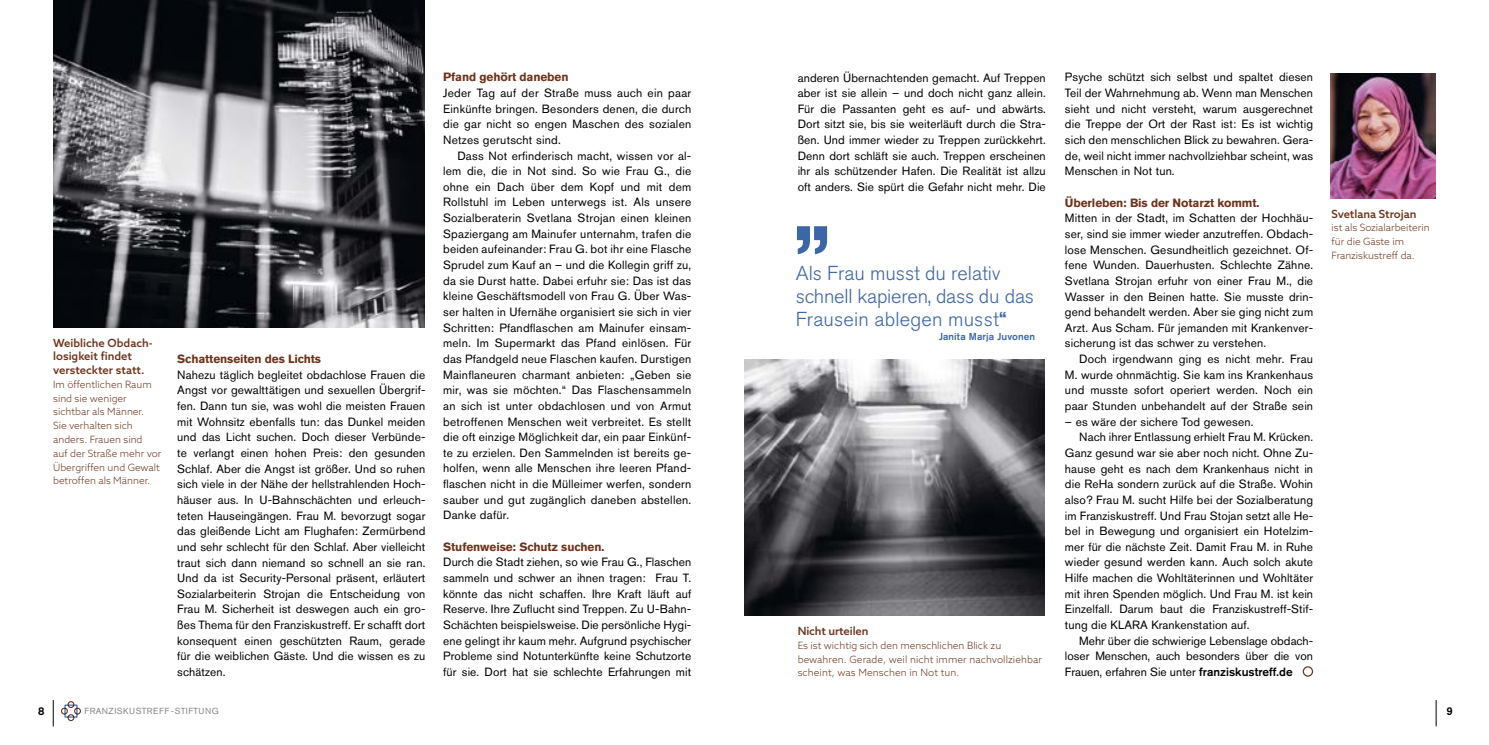
<style>
.page{position:relative;width:1489px;height:745px;background:#fff}
.page>*{position:absolute;margin:0;border:0;box-sizing:border-box;transform-origin:0 0}
.t1{font:500 100.12px "Akzidenz Grotesk Std";color:#3b66a7}
.t2{font:300 20px/22.5px "Akzidenz Grotesk Std";color:#3b66a7}
.t3{font:11.88px/15.6px "Akzidenz Grotesk Std";letter-spacing:.01em;color:#000;text-align:justify}
.t4{font:700 11.88px "Akzidenz Grotesk Std";letter-spacing:-.01em;color:#6e321a}
.t5{font:500 11.25px/13.8px "Azo Sans";color:#6e321a}
.t6{font:500 11.25px "Akzidenz Grotesk Std";color:#000}
.t7{font:300 10px/13.8px "Azo Sans";color:#6e321a}
.t8{font:500 10px "Akzidenz Grotesk Std";letter-spacing:.01em;color:#3b66a7}
.t9{font:8.75px "Akzidenz Grotesk Std";letter-spacing:.055em;color:#878787}
.s1{font-weight:500}
</style>
<div class="page">
<svg style="left:53px;top:700px;width:1px;height:26px"></svg>
<svg style="left:61px;top:701px;width:20px;height:19px"></svg>
<img style="left:53px;top:0;width:371px;height:327px">
<svg style="left:1435px;top:700px;width:1px;height:25px"></svg>
<svg style="left:1303px;top:666px;width:9px;height:9px"></svg>
<div style="left:1302px;top:665px;width:10px;height:11px;border:1px solid #71341c;border-radius:50%"></div>
<img style="left:1330px;top:73px;width:105px;height:125px">
<img style="left:744px;top:359px;width:300px;height:256px">
<p class="t5" style="left:53px;top:335px;width:101px">Weibliche Obdach&shy;losigkeit findet versteckter statt.</p>
<p class="t7" style="left:53px;top:377px;width:110px">Im öffentlichen Raum sind sie weniger sichtbar als Männer.<br>Sie verhalten sich anders. Frauen sind<br>auf der Straße mehr vor<br>Übergriffen und Gewalt betroffen als Männer.</p>
<p class="t4" style="left:177px;top:352px;width:145px">Schattenseiten des Lichts</p>
<p class="t3" style="left:177px;top:366px;width:250px">Nahezu täglich begleitet obdachlose Frauen die Angst vor gewalttätigen und sexuellen Übergrif&shy;fen. Dann tun sie, was wohl die meisten Frauen mit Wohnsitz ebenfalls tun: das Dunkel meiden und das Licht suchen. Doch dieser Verbünde&shy;te verlangt einen hohen Preis: den gesunden Schlaf. Aber die Angst ist größer. Und so ruhen sich viele in der Nähe der hellstrahlenden Hoch&shy;häuser aus. In U-Bahnschächten und erleuch&shy;teten Hauseingängen. Frau M. bevorzugt sogar das gleißende Licht am Flughafen: Zermürbend und sehr schlecht für den Schlaf. Aber vielleicht traut sich dann niemand so schnell an sie ran.<br>Und da ist Security-Personal präsent, erläutert Sozialarbeiterin Strojan die Entscheidung von Frau M. Sicherheit ist deswegen auch ein gro&shy;ßes Thema für den Franziskustreff. Er schafft dort konsequent einen geschützten Raum, gerade für die weiblichen Gäste. Und die wissen es zu schätzen.</p>
<p class="t6" style="left:38px;top:703px;width:8px">8</p>
<p class="t9" style="left:85px;top:705px;width:136px">FRANZISKUSTREFF -STIFTUNG</p>
<p class="t4" style="left:443px;top:70px;width:127px">Pfand gehört daneben</p>
<p class="t3" style="left:443px;top:85px;width:250px">Jeder Tag auf der Straße muss auch ein paar Einkünfte bringen. Besonders denen, die durch die gar nicht so engen Maschen des sozialen Netzes gerutscht sind.</p>
<p class="t3" style="left:443px;top:147px;width:250px;text-indent:14px">Dass Not erfinderisch macht, wissen vor al&shy;lem die, die in Not sind. So wie Frau G., die ohne ein Dach über dem Kopf und mit dem Rollstuhl im Leben unterwegs ist. Als unsere Sozialberaterin Svetlana Strojan einen kleinen Spaziergang am Mainufer unternahm, trafen die beiden aufeinander: Frau G. bot ihr eine Flasche Sprudel zum Kauf an – und die Kollegin griff zu, da sie Durst hatte. Dabei erfuhr sie: Das ist das kleine Geschäftsmodell von Frau G. Über Was&shy;ser halten in Ufernähe organisiert sie sich in vier Schritten: Pfandflaschen am Mainufer einsam&shy;meln. Im Supermarkt das Pfand einlösen. Für das Pfandgeld neue Flaschen kaufen. Durstigen Mainflaneuren charmant anbieten: „Geben sie mir, was sie möchten.“ Das Flaschensammeln an sich ist unter obdachlosen und von Armut betroffenen Menschen weit verbreitet. Es stellt die oft einzige Möglichkeit dar, ein paar Einkünf&shy;te zu erzielen. Den Sammelnden ist bereits ge&shy;holfen, wenn alle Menschen ihre leeren Pfand&shy;flaschen nicht in die Mülleimer werfen, sondern sauber und gut zugänglich daneben abstellen.<br>Danke dafür.</p>
<p class="t4" style="left:443px;top:539px;width:163px">Stufenweise: Schutz suchen.</p>
<p class="t3" style="left:443px;top:554px;width:250px">Durch die Stadt ziehen, so wie Frau G., Flaschen sammeln und schwer an ihnen tragen: Frau T. könnte das nicht schaffen. Ihre Kraft läuft auf Reserve. Ihre Zuflucht sind Treppen. Zu U-Bahn-Schächten beispielsweise. Die persönliche Hygi&shy;ene gelingt ihr kaum mehr. Aufgrund psychischer Probleme sind Notunterkünfte keine Schutzorte für sie. Dort hat sie schlechte Erfahrungen mit</p>
<p class="t3" style="left:797px;top:69px;width:250px">anderen Übernachtenden gemacht. Auf Treppen aber ist sie allein – und doch nicht ganz allein.<br>Für die Passanten geht es auf- und abwärts.<br>Dort sitzt sie, bis sie weiterläuft durch die Stra&shy;ßen. Und immer wieder zu Treppen zurückkehrt.<br>Denn dort schläft sie auch. Treppen erscheinen ihr als schützender Hafen. Die Realität ist allzu oft anders. Sie spürt die Gefahr nicht mehr. Die</p>
<h1 class="t1" style="left:793px;top:143px;width:39px">„</h1>
<h2 class="t2" style="left:795px;top:262px;width:239px">Als Frau musst du relativ schnell kapieren, dass du das<br>Frausein ablegen musst<span class="s1">“</span></h2>
<p class="t8" style="left:939px;top:330px;width:98px">Janita Marja Juvonen</p>
<p class="t5" style="left:797px;top:623px;width:72px">Nicht urteilen</p>
<p class="t7" style="left:797px;top:637px;width:246px">Es ist wichtig sich den menschlichen Blick zu bewahren. Gerade, weil nicht immer nachvollziehbar scheint, was Menschen in Not tun.</p>
<p class="t3" style="left:1064px;top:69px;width:250px">Psyche schützt sich selbst und spaltet diesen Teil der Wahrnehmung ab. Wenn man Menschen sieht und nicht versteht, warum ausgerechnet die Treppe der Ort der Rast ist: Es ist wichtig sich den menschlichen Blick zu bewahren. Gera&shy;de, weil nicht immer nachvollziehbar scheint, was Menschen in Not tun.</p>
<p class="t4" style="left:1064px;top:195px;width:196px">Überleben: Bis der Notarzt kommt.</p>
<p class="t3" style="left:1064px;top:210px;width:250px">Mitten in der Stadt, im Schatten der Hochhäu&shy;ser, sind sie immer wieder anzutreffen. Obdach&shy;lose Menschen. Gesundheitlich gezeichnet. Of&shy;fene Wunden. Dauerhusten. Schlechte Zähne.<br>Svetlana Strojan erfuhr von einer Frau M., die Wasser in den Beinen hatte. Sie musste drin&shy;gend behandelt werden. Aber sie ging nicht zum Arzt. Aus Scham. Für jemanden mit Krankenver&shy;sicherung ist das schwer zu verstehen.</p>
<p class="t3" style="left:1064px;top:351px;width:250px;text-indent:14px">Doch irgendwann ging es nicht mehr. Frau M. wurde ohnmächtig. Sie kam ins Krankenhaus und musste sofort operiert werden. Noch ein paar Stunden unbehandelt auf der Straße sein</p>
<p class="t3" style="left:1064px;top:413px;width:190px">– es wäre der sichere Tod gewesen.</p>
<p class="t3" style="left:1079px;top:429px;width:235px">Nach ihrer Entlassung erhielt Frau M. Krücken.</p>
<p class="t3" style="left:1064px;top:444px;width:250px">Ganz gesund war sie aber noch nicht. Ohne Zu-</p>
<p class="t3" style="left:1064px;top:460px;width:250px">hause geht es nach dem Krankenhaus nicht in</p>
<p class="t3" style="left:1064px;top:476px;width:250px">die ReHa sondern zurück auf die Straße. Wohin</p>
<p class="t3" style="left:1064px;top:491px;width:250px">also? Frau M. sucht Hilfe bei der Sozialberatung</p>
<p class="t3" style="left:1064px;top:507px;width:250px">im Franziskustreff. Und Frau Stojan setzt alle He-</p>
<p class="t3" style="left:1064px;top:523px;width:250px">bel in Bewegung und organisiert ein Hotelzim-</p>
<p class="t3" style="left:1064px;top:538px;width:250px">mer für die nächste Zeit. Damit Frau M. in Ruhe</p>
<p class="t3" style="left:1064px;top:554px;width:250px">wieder gesund werden kann. Auch solch akute</p>
<p class="t3" style="left:1064px;top:569px;width:250px">Hilfe machen die Wohltäterinnen und Wohltäter</p>
<p class="t3" style="left:1064px;top:585px;width:250px">mit ihren Spenden möglich. Und Frau M. ist kein</p>
<p class="t3" style="left:1064px;top:601px;width:250px">Einzelfall. Darum baut die Franziskustreff-Stif-</p>
<p class="t3" style="left:1064px;top:616px;width:186px">tung die KLARA Krankenstation auf.</p>
<p class="t3" style="left:1079px;top:632px;width:235px">Mehr über die schwierige Lebenslage obdach-</p>
<p class="t3" style="left:1064px;top:648px;width:250px">loser Menschen, auch besonders über die von</p>
<p class="t3" style="left:1064px;top:663px;width:229px">Frauen, erfahren Sie unter <span class="s1">franziskustreff.de</span></p>
<p class="t5" style="left:1331px;top:206px;width:86px">Svetlana Strojan</p>
<p class="t7" style="left:1331px;top:220px;width:100px">ist als Sozialarbeiterin für die Gäste im<br>Franziskustreff da.</p>
<p class="t6" style="left:1446px;top:703px;width:8px">9</p>
</div>
